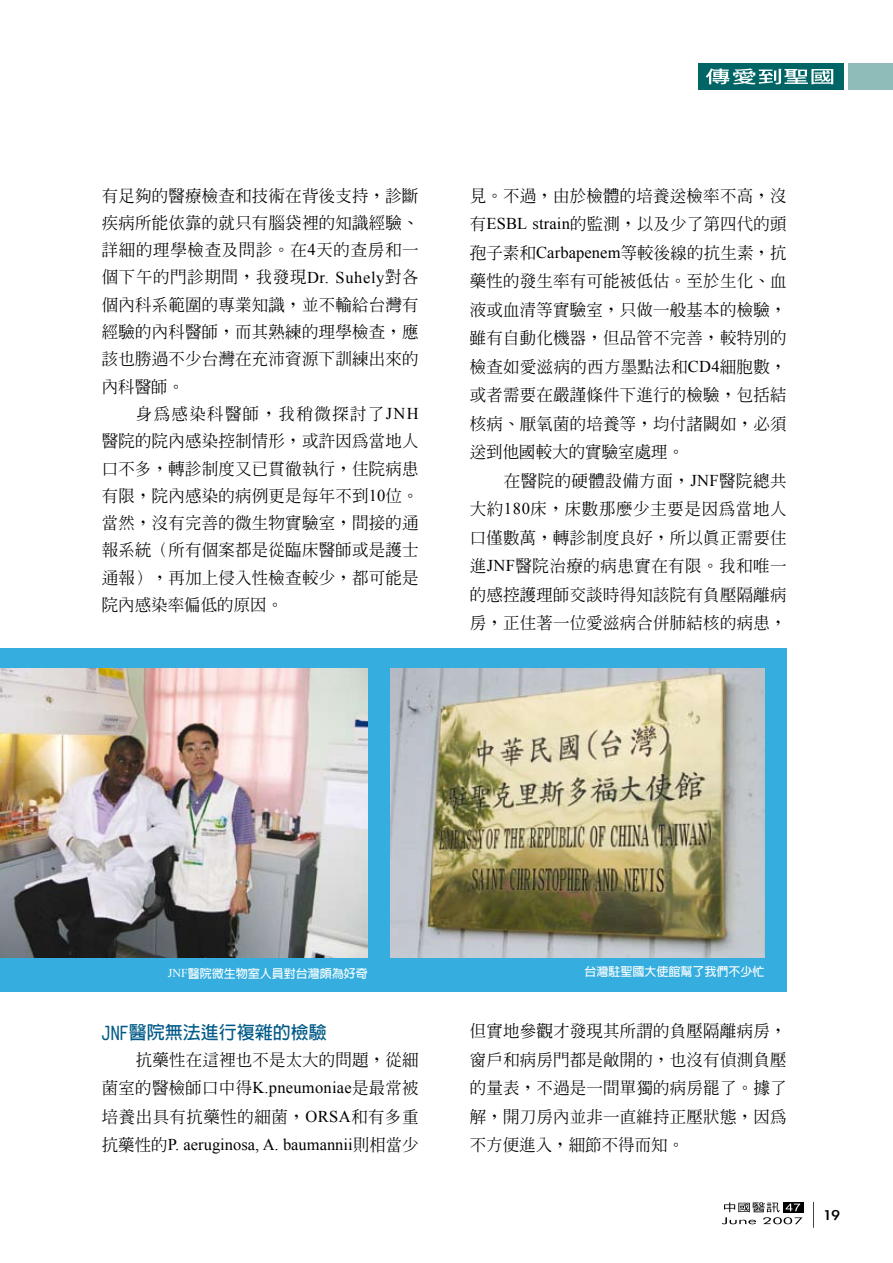
<style>
.page{position:relative;width:893px;height:1263px;background:#fff}
.page>*{position:absolute;margin:0;border:0;box-sizing:border-box;transform-origin:0 0}
.t1{font:700 18px "Lin Gothic";color:#005a87}
.t2{font:500 16.5px/28.5px "Inn Ming";letter-spacing:.01em;color:#000;text-align:justify}
.t3{font:16.5px "Times New Roman";color:#000}
.t4{font:16.2px "Li Gothic Med";color:#000;scale:1.11 1}
.t5{font:700 12px "Lin Gothic";color:#fff}
.s1{font-family:"Times New Roman";font-weight:400}
.s2{font-family:"Inn Ming";font-weight:500}
</style>
<div class="page">
<div style="left:0;top:648px;width:787px;height:344px;background:#35aedf"></div>
<img style="left:0;top:669px;width:368px;height:289px">
<img style="left:391px;top:669px;width:374px;height:289px">
<svg style="left:813px;top:1202px;width:1px;height:26px"></svg>
<div style="left:783px;top:1202px;width:20px;height:11px;background:#000"></div>
<svg style="left:722px;top:1202px;width:80px;height:22px"></svg>
<div style="left:698px;top:64px;width:146px;height:26px;background:#006564"></div>
<svg style="left:706px;top:68px;width:127px;height:16px"></svg>
<div style="left:848px;top:64px;width:45px;height:26px;background:#8fbbb9"></div>
<p class="t2" style="left:102px;top:182px;width:318px;line-height:27.3px">有足夠的醫療檢查和技術在背後支持，診斷疾病所能依靠的就只有腦袋裡的知識經驗、詳細的理學檢查及問診。在<span class="s1">4</span>天的查房和一個下午的門診期間，我發現<span class="s1">Dr. Suhely</span>對各個內科系範圍的專業知識，並不輸給台灣有經驗的內科醫師，而其熟練的理學檢查，應該也勝過不少台灣在充沛資源下訓練出來的內科醫師。</p>
<p class="t2" style="left:102px;top:400px;width:318px;line-height:27.3px;text-indent:34px">身為感染科醫師，我稍微探討了<span class="s1">JNH</span>醫院的院內感染控制情形，或許因為當地人口不多，轉診制度又已貫徹執行，住院病患有限，院內感染的病例更是每年不到<span class="s1">10</span>位。當然，沒有完善的微生物實驗室，間接的通報系統（所有個案都是從臨床醫師或是護士通報），再加上侵入性檢查較少，都可能是院內感染率偏低的原因。</p>
<p class="t2" style="left:470px;top:181px;width:318px">見。不過，由於檢體的培養送檢率不高，沒有<span class="s1">ESBL strain</span>的監測，以及少了第四代的頭孢子素和<span class="s1">Carbapenem</span>等較後線的抗生素，抗藥性的發生率有可能被低估。至於生化、血液或血清等實驗室，只做一般基本的檢驗，雖有自動化機器，但品管不完善，較特別的檢查如愛滋病的西方墨點法和<span class="s1">CD4</span>細胞數，或者需要在嚴謹條件下進行的檢驗，包括結核病、厭氧菌的培養等，均付諸闕如，必須送到他國較大的實驗室處理。</p>
<p class="t2" style="left:470px;top:466px;width:318px;text-indent:34px">在醫院的硬體設備方面，<span class="s1">JNF</span>醫院總共大約<span class="s1">180</span>床，床數那麼少主要是因為當地人口僅數萬，轉診制度良好，所以真正需要住進<span class="s1">JNF</span>醫院治療的病患實在有限。我和唯一的感控護理師交談時得知該院有負壓隔離病房，正住著一位愛滋病合併肺結核的病患，</p>
<p class="t5" style="left:168px;top:967px;width:202px"><span class="s1">JNF</span>醫院微生物室人員對台灣頗為好奇</p>
<p class="t5" style="left:585px;top:966px;width:181px">台灣駐聖國大使館幫了我們不少忙</p>
<p class="t1" style="left:102px;top:1023px;width:226px">JNF醫院無法進行複雜的檢驗</p>
<p class="t2" style="left:102px;top:1045px;width:318px;text-indent:34px">抗藥性在這裡也不是太大的問題，從細菌室的醫檢師口中得<span class="s1">K.pneumoniae</span>是最常被培養出具有抗藥性的細菌，<span class="s1">ORSA</span>和有多重</p>
<p class="t3" style="left:102px;top:1135px;width:318px"><span class="s2">抗藥性的</span>P. aeruginosa, A. baumannii<span class="s2">則相當少</span></p>
<p class="t2" style="left:470px;top:1016px;width:318px">但實地參觀才發現其所謂的負壓隔離病房，窗戶和病房門都是敞開的，也沒有偵測負壓的量表，不過是一間單獨的病房罷了。據了解，開刀房內並非一直維持正壓狀態，因為不方便進入，細節不得而知。</p>
<p class="t4" style="left:823px;top:1206px;width:16px">19</p>
</div>
